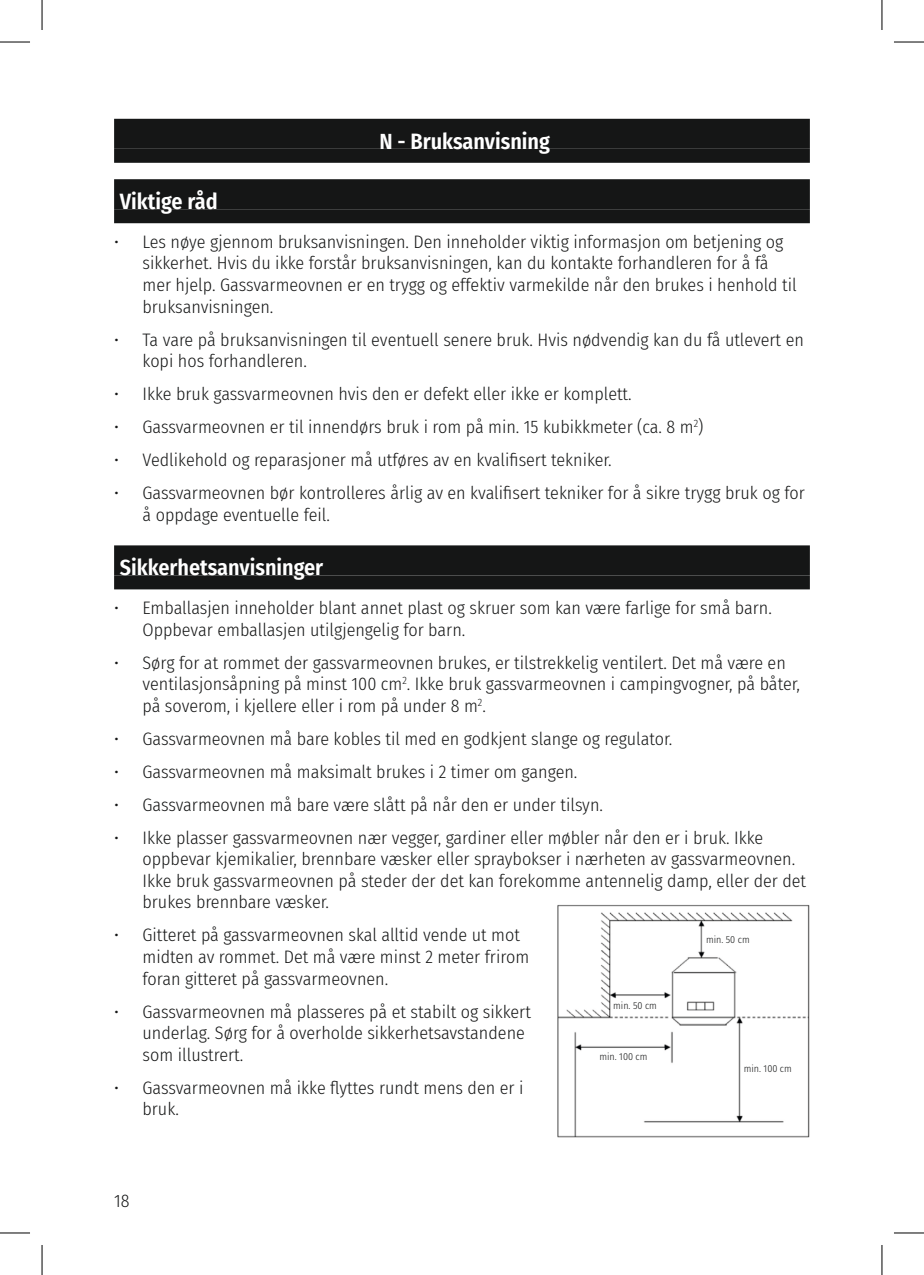
<style>
.page{position:relative;width:924px;height:1275px;background:#fff}
.page>*{position:absolute;margin:0;border:0;box-sizing:border-box;transform-origin:0 0}
.t1{font:600 22px "Fira Sans Condensed";color:#fff}
.t2{font:300 18px/21.6px "Fira Sans Condensed";color:#151616}
.t3{font:300 10px "Fira Sans Condensed";color:#151616}
</style>
<div class="page">
<div style="left:114px;top:119px;width:695px;height:30px;background:#151616"></div>
<div style="left:114px;top:149px;width:695px;height:14px;background:#151616"></div>
<div style="left:114px;top:179px;width:695px;height:30px;background:#151616"></div>
<div style="left:114px;top:209px;width:695px;height:14px;background:#151616"></div>
<div style="left:114px;top:545px;width:695px;height:30px;background:#151616"></div>
<div style="left:114px;top:575px;width:695px;height:14px;background:#151616"></div>
<img style="left:557px;top:904px;width:252px;height:233px">
<hr style="left:0;top:42px;width:30px;height:1px;background:#000">
<hr style="left:893px;top:42px;width:30px;height:1px;background:#000">
<hr style="left:0;top:1232px;width:30px;height:1px;background:#000">
<hr style="left:893px;top:1232px;width:30px;height:1px;background:#000">
<hr style="left:42px;top:0;width:1px;height:30px;background:#000">
<hr style="left:42px;top:1245px;width:1px;height:30px;background:#000">
<hr style="left:881px;top:0;width:1px;height:30px;background:#000">
<hr style="left:881px;top:1245px;width:1px;height:30px;background:#000">
<p class="t1" style="left:379px;top:123px;width:172px">N - Bruksanvisning</p>
<p class="t1" style="left:120px;top:184px;width:99px">Viktige råd</p>
<p class="t2" style="left:142px;top:231px;width:655px;text-indent:-28px">• Les nøye gjennom bruksanvisningen. Den inneholder viktig informasjon om betjening og sikkerhet. Hvis du ikke forstår bruksanvisningen, kan du kontakte forhandleren for å få mer hjelp. Gassvarmeovnen er en trygg og effektiv varmekilde når den brukes i henhold til bruksanvisningen.</p>
<p class="t2" style="left:142px;top:328px;width:662px;text-indent:-28px">• Ta vare på bruksanvisningen til eventuell senere bruk. Hvis nødvendig kan du få utlevert en kopi hos forhandleren.</p>
<p class="t2" style="left:114px;top:383px;width:519px">• Ikke bruk gassvarmeovnen hvis den er defekt eller ikke er komplett.</p>
<p class="t2" style="left:114px;top:416px;width:590px">• Gassvarmeovnen er til innendørs bruk i rom på min. 15 kubikkmeter (ca. 8 m<sup>2</sup>)</p>
<p class="t2" style="left:114px;top:449px;width:499px">• Vedlikehold og reparasjoner må utføres av en kvalifisert tekniker.</p>
<p class="t2" style="left:142px;top:482px;width:663px;text-indent:-28px">• Gassvarmeovnen bør kontrolleres årlig av en kvalifisert tekniker for å sikre trygg bruk og for å oppdage eventuelle feil.</p>
<p class="t1" style="left:120px;top:550px;width:205px">Sikkerhetsanvisninger</p>
<p class="t2" style="left:142px;top:597px;width:630px;text-indent:-28px">• Emballasjen inneholder blant annet plast og skruer som kan være farlige for små barn.<br>Oppbevar emballasjen utilgjengelig for barn.</p>
<p class="t2" style="left:142px;top:651px;width:658px;text-indent:-28px">• Sørg for at rommet der gassvarmeovnen brukes, er tilstrekkelig ventilert. Det må være en ventilasjonsåpning på minst 100 cm<sup>2</sup>. Ikke bruk gassvarmeovnen i campingvogner, på båter, på soverom, i kjellere eller i rom på under 8 m<sup>2</sup>.</p>
<p class="t2" style="left:114px;top:727px;width:559px">• Gassvarmeovnen må bare kobles til med en godkjent slange og regulator.</p>
<p class="t2" style="left:114px;top:760px;width:464px">• Gassvarmeovnen må maksimalt brukes i 2 timer om gangen.</p>
<p class="t2" style="left:114px;top:793px;width:490px">• Gassvarmeovnen må bare være slått på når den er under tilsyn.</p>
<p class="t2" style="left:142px;top:826px;width:665px;text-indent:-28px">• Ikke plasser gassvarmeovnen nær vegger, gardiner eller møbler når den er i bruk. Ikke oppbevar kjemikalier, brennbare væsker eller spraybokser i nærheten av gassvarmeovnen.<br>Ikke bruk gassvarmeovnen på steder der det kan forekomme antennelig damp, eller der det brukes brennbare væsker.</p>
<p class="t2" style="left:142px;top:924px;width:388px;text-indent:-28px">• Gitteret på gassvarmeovnen skal alltid vende ut mot midten av rommet. Det må være minst 2 meter frirom foran gitteret på gassvarmeovnen.</p>
<p class="t2" style="left:142px;top:1000px;width:390px;text-indent:-28px">• Gassvarmeovnen må plasseres på et stabilt og sikkert underlag. Sørg for å overholde sikkerhetsavstandene som illustrert.</p>
<p class="t2" style="left:142px;top:1076px;width:382px;text-indent:-28px">• Gassvarmeovnen må ikke flyttes rundt mens den er i bruk.</p>
<p class="t3" style="left:705px;top:932px;width:45px">min. 50 cm</p>
<p class="t3" style="left:613px;top:998px;width:45px">min. 50 cm</p>
<p class="t3" style="left:599px;top:1049px;width:50px">min. 100 cm</p>
<p class="t3" style="left:743px;top:1061px;width:50px">min. 100 cm</p>
<p class="t2" style="left:114px;top:1189px;width:17px">18</p>
</div>
